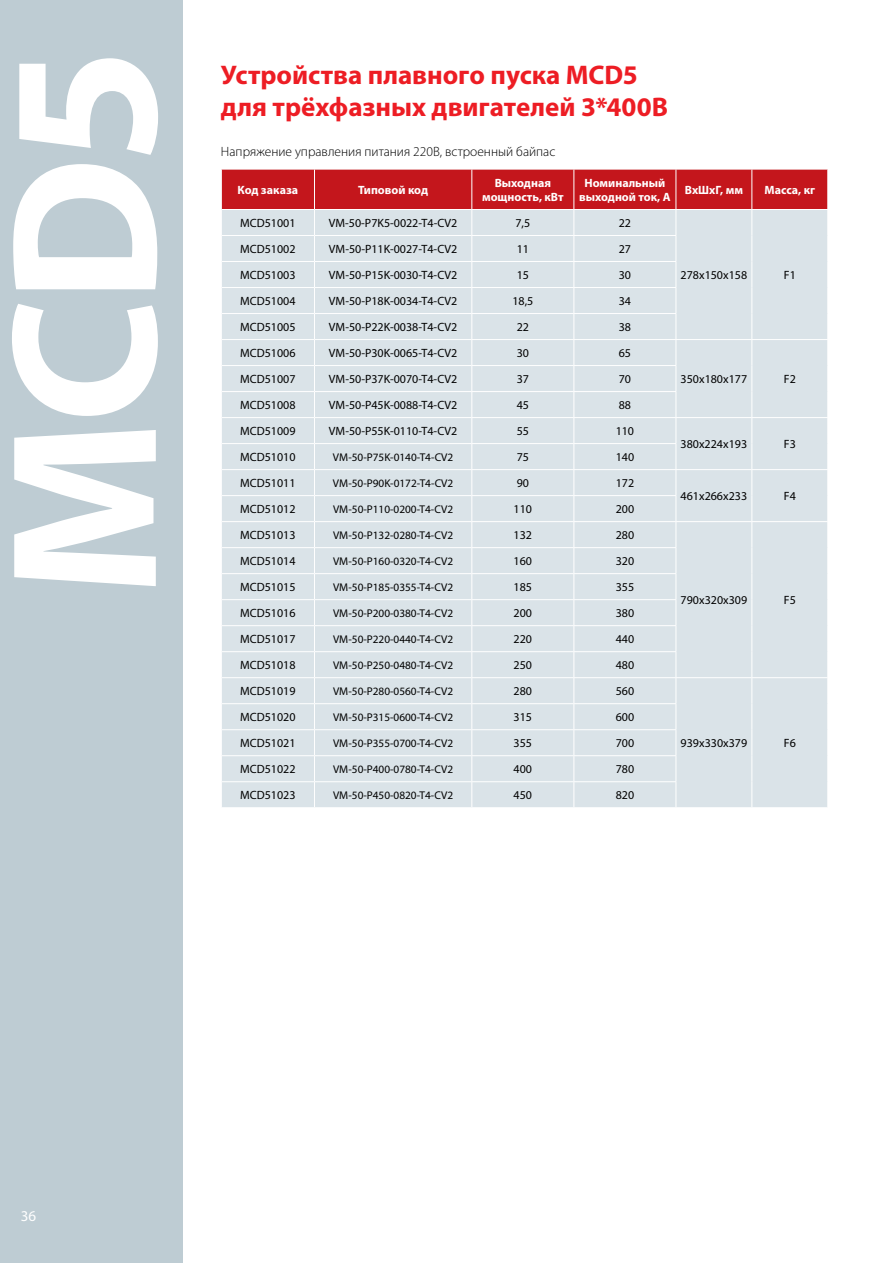
<style>
.page{position:relative;width:893px;height:1263px;background:#fff}
.page>*{position:absolute;margin:0;border:0;box-sizing:border-box;transform-origin:0 0}
.t1{font:700 210px "Myriad Pro";color:#fff}
.t2{font:700 27px/32.4px "Myriad Pro";color:#ed1d24}
.t3{font:15px "Myriad Pro";color:#fff}
.t4{font:300 13.5px "Myriad Pro";color:#000}
.t5{font:12px "Myriad Pro";color:#000}
.t6{font:700 12px/14.4px "Myriad Pro";color:#fff;text-align:center}
.t7{font:11.25px "Myriad Pro";color:#000}
</style>
<div class="page">
<div style="left:0;top:0;width:183px;height:1263px;background:#beccd3"></div>
<svg style="left:221px;top:169px;width:607px;height:638px;background:#dad7dc"></svg>
<h1 class="t1" style="left:-52px;top:597px;width:551px;rotate:-90deg">MCD5</h1>
<h2 class="t2" style="left:221px;top:58px;width:449px">Устройства плавного пуска MCD5 для трёхфазных двигателей 3*400В</h2>
<p class="t4" style="left:221px;top:144px;width:336px">Напряжение управления питания 220В, встроенный байпас</p>
<p class="t6" style="left:238px;top:182px;width:62px">Код заказа</p>
<p class="t6" style="left:358px;top:182px;width:71px">Типовой код</p>
<p class="t6" style="left:482px;top:175px;width:83px">Выходная мощность, кВт</p>
<p class="t6" style="left:579px;top:175px;width:93px">Номинальный выходной ток, А</p>
<p class="t6" style="left:685px;top:182px;width:60px">ВхШхГ, мм</p>
<p class="t6" style="left:765px;top:182px;width:52px">Масса, кг</p>
<p class="t5" style="left:240px;top:216px;width:57px">MCD51001</p>
<p class="t5" style="left:329px;top:216px;width:130px">VM-50-P7K5-0022-T4-CV2</p>
<p class="t5" style="left:515px;top:216px;width:16px">7,5</p>
<p class="t5" style="left:619px;top:216px;width:14px">22</p>
<p class="t5" style="left:240px;top:242px;width:57px">MCD51002</p>
<p class="t5" style="left:329px;top:242px;width:130px">VM-50-P11K-0027-T4-CV2</p>
<p class="t5" style="left:517px;top:242px;width:14px">11</p>
<p class="t5" style="left:619px;top:242px;width:14px">27</p>
<p class="t5" style="left:240px;top:268px;width:57px">MCD51003</p>
<p class="t5" style="left:329px;top:268px;width:130px">VM-50-P15K-0030-T4-CV2</p>
<p class="t5" style="left:517px;top:268px;width:14px">15</p>
<p class="t5" style="left:619px;top:268px;width:14px">30</p>
<p class="t5" style="left:240px;top:294px;width:57px">MCD51004</p>
<p class="t5" style="left:329px;top:294px;width:130px">VM-50-P18K-0034-T4-CV2</p>
<p class="t5" style="left:512px;top:294px;width:22px">18,5</p>
<p class="t5" style="left:619px;top:294px;width:14px">34</p>
<p class="t5" style="left:240px;top:320px;width:57px">MCD51005</p>
<p class="t5" style="left:329px;top:320px;width:130px">VM-50-P22K-0038-T4-CV2</p>
<p class="t5" style="left:517px;top:320px;width:14px">22</p>
<p class="t5" style="left:619px;top:320px;width:14px">38</p>
<p class="t5" style="left:240px;top:346px;width:57px">MCD51006</p>
<p class="t5" style="left:329px;top:346px;width:130px">VM-50-P30K-0065-T4-CV2</p>
<p class="t5" style="left:517px;top:346px;width:14px">30</p>
<p class="t5" style="left:619px;top:346px;width:14px">65</p>
<p class="t5" style="left:240px;top:372px;width:57px">MCD51007</p>
<p class="t5" style="left:329px;top:372px;width:130px">VM-50-P37K-0070-T4-CV2</p>
<p class="t5" style="left:517px;top:372px;width:14px">37</p>
<p class="t5" style="left:619px;top:372px;width:14px">70</p>
<p class="t5" style="left:681px;top:372px;width:68px">350х180х177</p>
<p class="t5" style="left:784px;top:372px;width:13px">F2</p>
<p class="t5" style="left:240px;top:398px;width:57px">MCD51008</p>
<p class="t5" style="left:329px;top:398px;width:130px">VM-50-P45K-0088-T4-CV2</p>
<p class="t5" style="left:517px;top:398px;width:14px">45</p>
<p class="t5" style="left:619px;top:398px;width:14px">88</p>
<p class="t5" style="left:240px;top:424px;width:57px">MCD51009</p>
<p class="t5" style="left:329px;top:424px;width:130px">VM-50-P55K-0110-T4-CV2</p>
<p class="t5" style="left:517px;top:424px;width:14px">55</p>
<p class="t5" style="left:616px;top:424px;width:20px">110</p>
<p class="t5" style="left:681px;top:437px;width:68px">380х224х193</p>
<p class="t5" style="left:784px;top:437px;width:13px">F3</p>
<p class="t5" style="left:240px;top:450px;width:57px">MCD51010</p>
<p class="t7" style="left:333px;top:450px;width:122px">VM-50-P75K-0140-T4-CV2</p>
<p class="t5" style="left:517px;top:450px;width:14px">75</p>
<p class="t5" style="left:616px;top:450px;width:20px">140</p>
<p class="t5" style="left:240px;top:476px;width:57px">MCD51011</p>
<p class="t7" style="left:333px;top:476px;width:122px">VM-50-P90K-0172-T4-CV2</p>
<p class="t5" style="left:517px;top:476px;width:14px">90</p>
<p class="t5" style="left:616px;top:476px;width:20px">172</p>
<p class="t5" style="left:681px;top:489px;width:68px">461х266х233</p>
<p class="t5" style="left:784px;top:489px;width:13px">F4</p>
<p class="t5" style="left:240px;top:502px;width:57px">MCD51012</p>
<p class="t7" style="left:333px;top:502px;width:122px">VM-50-P110-0200-T4-CV2</p>
<p class="t5" style="left:514px;top:502px;width:20px">110</p>
<p class="t5" style="left:616px;top:502px;width:20px">200</p>
<p class="t5" style="left:240px;top:528px;width:57px">MCD51013</p>
<p class="t7" style="left:333px;top:528px;width:122px">VM-50-P132-0280-T4-CV2</p>
<p class="t5" style="left:514px;top:528px;width:20px">132</p>
<p class="t5" style="left:616px;top:528px;width:20px">280</p>
<p class="t5" style="left:681px;top:268px;width:68px">278х150х158</p>
<p class="t5" style="left:784px;top:268px;width:13px">F1</p>
<p class="t5" style="left:240px;top:554px;width:57px">MCD51014</p>
<p class="t7" style="left:333px;top:554px;width:122px">VM-50-P160-0320-T4-CV2</p>
<p class="t5" style="left:514px;top:554px;width:20px">160</p>
<p class="t5" style="left:616px;top:554px;width:20px">320</p>
<p class="t5" style="left:240px;top:580px;width:57px">MCD51015</p>
<p class="t7" style="left:333px;top:580px;width:122px">VM-50-P185-0355-T4-CV2</p>
<p class="t5" style="left:514px;top:580px;width:20px">185</p>
<p class="t5" style="left:616px;top:580px;width:20px">355</p>
<p class="t5" style="left:240px;top:606px;width:57px">MCD51016</p>
<p class="t7" style="left:333px;top:606px;width:122px">VM-50-P200-0380-T4-CV2</p>
<p class="t5" style="left:514px;top:606px;width:20px">200</p>
<p class="t5" style="left:616px;top:606px;width:20px">380</p>
<p class="t5" style="left:240px;top:632px;width:57px">MCD51017</p>
<p class="t7" style="left:333px;top:632px;width:122px">VM-50-P220-0440-T4-CV2</p>
<p class="t5" style="left:514px;top:632px;width:20px">220</p>
<p class="t5" style="left:616px;top:632px;width:20px">440</p>
<p class="t5" style="left:240px;top:658px;width:57px">MCD51018</p>
<p class="t7" style="left:333px;top:658px;width:122px">VM-50-P250-0480-T4-CV2</p>
<p class="t5" style="left:514px;top:658px;width:20px">250</p>
<p class="t5" style="left:616px;top:658px;width:20px">480</p>
<p class="t5" style="left:240px;top:684px;width:57px">MCD51019</p>
<p class="t7" style="left:333px;top:684px;width:122px">VM-50-P280-0560-T4-CV2</p>
<p class="t5" style="left:514px;top:684px;width:20px">280</p>
<p class="t5" style="left:616px;top:684px;width:20px">560</p>
<p class="t5" style="left:681px;top:593px;width:68px">790х320х309</p>
<p class="t5" style="left:784px;top:593px;width:13px">F5</p>
<p class="t3" style="left:21px;top:1207px;width:17px">36</p>
<p class="t5" style="left:240px;top:710px;width:57px">MCD51020</p>
<p class="t7" style="left:333px;top:710px;width:122px">VM-50-P315-0600-T4-CV2</p>
<p class="t5" style="left:514px;top:710px;width:20px">315</p>
<p class="t5" style="left:616px;top:710px;width:20px">600</p>
<p class="t5" style="left:240px;top:736px;width:57px">MCD51021</p>
<p class="t7" style="left:333px;top:736px;width:122px">VM-50-P355-0700-T4-CV2</p>
<p class="t5" style="left:514px;top:736px;width:20px">355</p>
<p class="t5" style="left:616px;top:736px;width:20px">700</p>
<p class="t5" style="left:240px;top:762px;width:57px">MCD51022</p>
<p class="t7" style="left:333px;top:762px;width:122px">VM-50-P400-0780-T4-CV2</p>
<p class="t5" style="left:514px;top:762px;width:20px">400</p>
<p class="t5" style="left:616px;top:762px;width:20px">780</p>
<p class="t5" style="left:240px;top:788px;width:57px">MCD51023</p>
<p class="t7" style="left:333px;top:788px;width:122px">VM-50-P450-0820-T4-CV2</p>
<p class="t5" style="left:514px;top:788px;width:20px">450</p>
<p class="t5" style="left:616px;top:788px;width:20px">820</p>
<p class="t5" style="left:681px;top:736px;width:68px">939х330х379</p>
<p class="t5" style="left:784px;top:736px;width:13px">F6</p>
</div>
